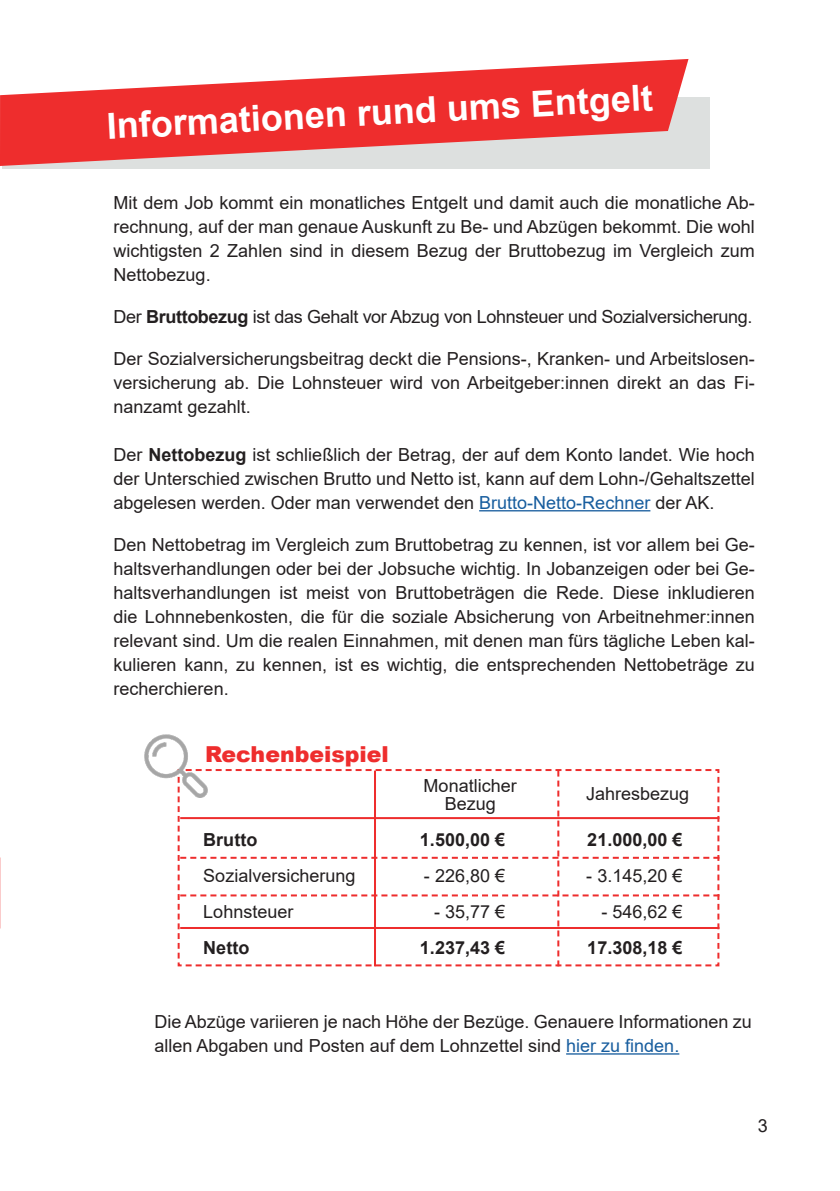
<style>
.page{position:relative;width:840px;height:1191px;background:#fff}
.page>*{position:absolute;margin:0;border:0;box-sizing:border-box;transform-origin:0 0}
.t1{font:700 36px "Arial";color:#fff}
.t2{font:900 22px "Arial";color:#ee2d2d}
.t3{font:18px/24px "Arial";color:#231f20;text-align:justify}
.t4{font:18px "Arial";letter-spacing:-.02em;color:#231f20}
.t5{font:700 18px "Arial";color:#231f20}
.s1{font-weight:700}
.s2{color:#175d9e}
</style>
<div class="page">
<hr style="left:479px;top:510px;width:171px;height:1px;background:#175d9e">
<div style="left:2px;top:97px;width:707px;height:72px;background:#dde0df"></div>
<svg style="left:0;top:59px;width:688px;height:107px;fill:#ee2d2d"></svg>
<hr style="left:566px;top:1053px;width:113px;height:1px;background:#175d9e">
<svg style="left:177px;top:769px;width:542px;height:197px"></svg>
<img style="left:144px;top:734px;width:74px;height:74px">
<h1 class="t1" style="left:105px;top:101px;width:548px;rotate:-3deg">Informationen rund ums Entgelt</h1>
<p class="t3" style="left:113px;top:190px;width:642px">Mit dem Job kommt ein monatliches Entgelt und damit auch die monatliche Ab&shy;rechnung, auf der man genaue Auskunft zu Be- und Abzügen bekommt. Die wohl wichtigsten 2 Zahlen sind in diesem Bezug der Bruttobezug im Vergleich zum Nettobezug.</p>
<p class="t4" style="left:113px;top:304px;width:640px">Der <span class="s1">Bruttobezug</span> ist das Gehalt vor Abzug von Lohnsteuer und Sozialversicherung.</p>
<p class="t3" style="left:113px;top:346px;width:642px">Der Sozialversicherungsbeitrag deckt die Pensions-, Kranken- und Arbeitslosen&shy;versicherung ab. Die Lohnsteuer wird von Arbeitgeber:innen direkt an das Fi&shy;nanzamt gezahlt.</p>
<p class="t3" style="left:113px;top:442px;width:642px">Der <span class="s1">Nettobezug</span> ist schließlich der Betrag, der auf dem Konto landet. Wie hoch der Unterschied zwischen Brutto und Netto ist, kann auf dem Lohn-/Gehaltszettel abgelesen werden. Oder man verwendet den <span class="s2">Brutto-Netto-Rechner</span> der AK.</p>
<p class="t3" style="left:113px;top:532px;width:642px">Den Nettobetrag im Vergleich zum Bruttobetrag zu kennen, ist vor allem bei Ge&shy;haltsverhandlungen oder bei der Jobsuche wichtig. In Jobanzeigen oder bei Ge&shy;haltsverhandlungen ist meist von Bruttobeträgen die Rede. Diese inkludieren die Lohnnebenkosten, die für die soziale Absicherung von Arbeitnehmer:innen relevant sind. Um die realen Einnahmen, mit denen man fürs tägliche Leben kal&shy;kulieren kann, zu kennen, ist es wichtig, die entsprechenden Nettobeträge zu recherchieren.</p>
<p class="t2" style="left:205px;top:737px;width:185px">Rechenbeispiel</p>
<p class="t5" style="left:203px;top:827px;width:55px">Brutto</p>
<p class="t3" style="left:203px;top:857px;width:154px;line-height:36px">Sozialversicherung<br>Lohnsteuer</p>
<p class="t5" style="left:203px;top:935px;width:47px">Netto</p>
<p class="t3" style="left:423px;top:776px;width:95px;line-height:18px;text-align:center">Monatlicher<br>Bezug</p>
<p class="t3" style="left:585px;top:781px;width:105px">Jahresbezug</p>
<p class="t5" style="left:420px;top:827px;width:87px">1.500,00 €</p>
<p class="t3" style="left:424px;top:863px;width:83px">- 226,80 €</p>
<p class="t3" style="left:434px;top:899px;width:73px">- 35,77 €</p>
<p class="t5" style="left:420px;top:935px;width:87px">1.237,43 €</p>
<p class="t5" style="left:587px;top:827px;width:97px">21.000,00 €</p>
<p class="t3" style="left:586px;top:863px;width:98px">- 3.145,20 €</p>
<p class="t3" style="left:601px;top:899px;width:83px">- 546,62 €</p>
<p class="t5" style="left:587px;top:935px;width:97px">17.308,18 €</p>
<p class="t3" style="left:154px;top:1009px;width:598px">Die Abzüge variieren je nach Höhe der Bezüge. Genauere Informationen zu allen Abgaben und Posten auf dem Lohnzettel sind <span class="s2">hier zu finden.</span></p>
<p class="t3" style="left:757px;top:1113px;width:12px">3</p>
</div>
